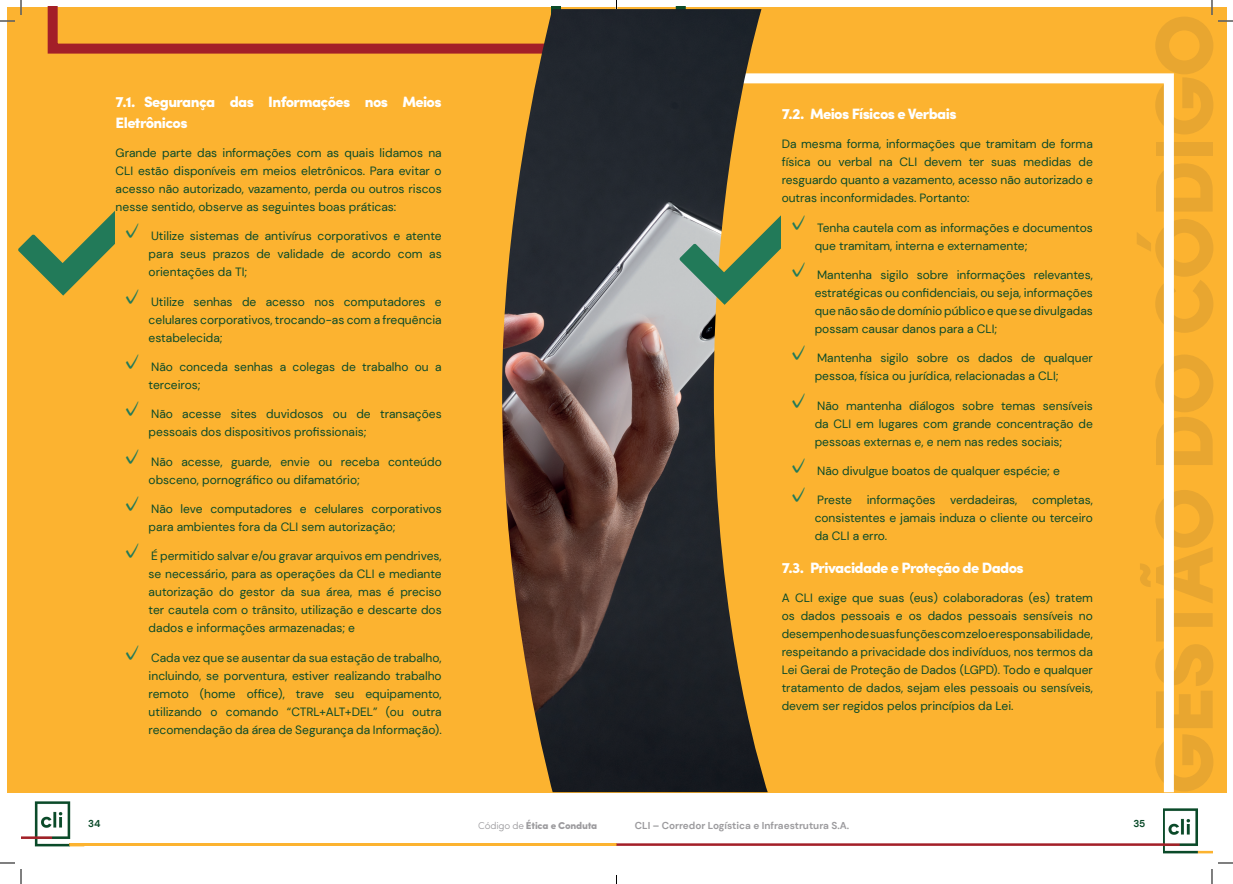
<style>
.page{position:relative;width:1233px;height:884px;background:#fff}
.page>*{position:absolute;margin:0;border:0;box-sizing:border-box;transform-origin:0 0}
.t1{font:900 15px/21px "Sofia Pro";letter-spacing:-.04em;color:#fff}
.t2{font:12px/18px "DM Sans";color:#0a4a29;text-align:justify}
.t3{font:700 10px "DM Sans";color:#9c9b9e}
.t4{font:900 10px "Sofia Pro";letter-spacing:-.02em;color:#9c9b9e}
.t5{font:700 10px "DM Sans";color:#0a4a29}
.s1{font-family:"Yu Gothic";font-size:24px;color:#227a59}
.s2{font-weight:300}
</style>
<div class="page">
<div style="left:7px;top:7px;width:1219px;height:785px;background:#fcb330"></div>
<img style="left:21px;top:801px;width:63px;height:46px">
<hr style="left:70px;top:843px;width:546px;height:3px;background:#fcb330">
<svg style="left:18px;top:211px;width:97px;height:85px"></svg>
<img style="left:1163px;top:808px;width:49px;height:46px">
<hr style="left:616px;top:843px;width:548px;height:3px;background:#a31f28">
<svg style="left:669px;top:73px;width:509px;height:720px"></svg>
<img style="left:502px;top:9px;width:265px;height:783px">
<svg style="left:679px;top:205px;width:102px;height:100px"></svg>
<div style="left:781px;top:108px;width:311px;height:622px;background:#fcb330"></div>
<svg style="left:1218px;top:20px;width:15px;height:2px"></svg>
<svg style="left:1218px;top:862px;width:15px;height:2px"></svg>
<svg style="left:0;top:0;width:22px;height:22px"></svg>
<svg style="left:0;top:862px;width:22px;height:22px"></svg>
<svg style="left:1211px;top:0;width:1px;height:15px"></svg>
<svg style="left:1211px;top:869px;width:1px;height:15px"></svg>
<svg style="left:47px;top:0;width:644px;height:88px"></svg>
<p class="t1" style="left:116px;top:90px;width:327px">7.1. Segurança das Informações nos Meios<br>Eletrônicos</p>
<p class="t2" style="left:116px;top:144px;width:327px">Grande parte das informações com as quais lidamos na CLI estão disponíveis em meios eletrônicos. Para evitar o acesso não autorizado, vazamento, perda ou outros riscos nesse sentido, observe as seguintes boas práticas:</p>
<p class="t2" style="left:149px;top:227px;width:295px;text-indent:-28px"><span class="s1">✓</span> Utilize sistemas de antivírus corporativos e atente para seus prazos de validade de acordo com as orientações da TI;</p>
<p class="t2" style="left:149px;top:292px;width:294px;text-indent:-28px"><span class="s1">✓</span> Utilize senhas de acesso nos computadores e celulares corporativos, trocando-as com a frequência estabelecida;</p>
<p class="t2" style="left:149px;top:358px;width:294px;text-indent:-28px"><span class="s1">✓</span> Não conceda senhas a colegas de trabalho ou a terceiros;</p>
<p class="t2" style="left:149px;top:405px;width:294px;text-indent:-28px"><span class="s1">✓</span> Não acesse sites duvidosos ou de transações pessoais dos dispositivos profissionais;</p>
<p class="t2" style="left:149px;top:452px;width:295px;text-indent:-28px"><span class="s1">✓</span> Não acesse, guarde, envie ou receba conteúdo obsceno, pornográfico ou difamatório;</p>
<p class="t2" style="left:149px;top:500px;width:294px;text-indent:-28px"><span class="s1">✓</span> Não leve computadores e celulares corporativos para ambientes fora da CLI sem autorização;</p>
<p class="t2" style="left:149px;top:547px;width:294px;text-indent:-28px"><span class="s1">✓</span> É permitido salvar e/ou gravar arquivos em pendrives, se necessário, para as operações da CLI e mediante autorização do gestor da sua área, mas é preciso ter cautela com o trânsito, utilização e descarte dos dados e informações armazenadas; e</p>
<p class="t2" style="left:149px;top:648px;width:294px;text-indent:-28px"><span class="s1">✓</span> Cada vez que se ausentar da sua estação de trabalho, incluindo, se porventura, estiver realizando trabalho remoto (home office), trave seu equipamento, utilizando o comando “CTRL+ALT+DEL” (ou outra recomendação da área de Segurança da Informação).</p>
<p class="t5" style="left:88px;top:817px;width:14px">34</p>
<p class="t4" style="left:478px;top:817px;width:120px"><span class="s2">Código de</span> Ética e Conduta</p>
<p class="t1" style="left:781px;top:102px;width:176px">7.2. Meios Físicos e Verbais</p>
<p class="t2" style="left:781px;top:135px;width:313px">Da mesma forma, informações que tramitam de forma física ou verbal na CLI devem ter suas medidas de resguardo quanto a vazamento, acesso não autorizado e outras inconformidades. Portanto:</p>
<p class="t2" style="left:814px;top:219px;width:280px;text-indent:-28px"><span class="s1">✓</span> Tenha cautela com as informações e documentos que tramitam, interna e externamente;</p>
<p class="t2" style="left:814px;top:266px;width:280px;text-indent:-28px"><span class="s1">✓</span> Mantenha sigilo sobre informações relevantes, estratégicas ou confidenciais, ou seja, informações que não são de domínio público e que se divulgadas possam causar danos para a CLI;</p>
<p class="t2" style="left:786px;top:349px;width:308px;text-align:center"><span class="s1">✓</span> Mantenha sigilo sobre os dados de qualquer pessoa, física ou jurídica, relacionadas a CLI;</p>
<p class="t2" style="left:814px;top:397px;width:280px;text-indent:-28px"><span class="s1">✓</span> Não mantenha diálogos sobre temas sensíveis da CLI em lugares com grande concentração de pessoas externas e, e nem nas redes sociais;</p>
<p class="t2" style="left:786px;top:462px;width:275px"><span class="s1">✓</span> Não divulgue boatos de qualquer espécie; e</p>
<p class="t2" style="left:814px;top:491px;width:280px;text-indent:-28px"><span class="s1">✓</span> Preste informações verdadeiras, completas, consistentes e jamais induza o cliente ou terceiro da CLI a erro.</p>
<p class="t1" style="left:781px;top:556px;width:244px">7.3. Privacidade e Proteção de Dados</p>
<p class="t2" style="left:781px;top:589px;width:313px">A CLI exige que suas (eus) colaboradoras (es) tratem os dados pessoais e os dados pessoais sensíveis no desempenho de suas funções com zelo e responsabilidade, respeitando a privacidade dos indivíduos, nos termos da Lei Gerai de Proteção de Dados (LGPD). Todo e qualquer tratamento de dados, sejam eles pessoais ou sensíveis, devem ser regidos pelos princípios da Lei.</p>
<p class="t3" style="left:635px;top:819px;width:216px">CLI – Corredor Logística e Infraestrutura S.A.</p>
<p class="t5" style="left:1133px;top:817px;width:14px">35</p>
</div>
